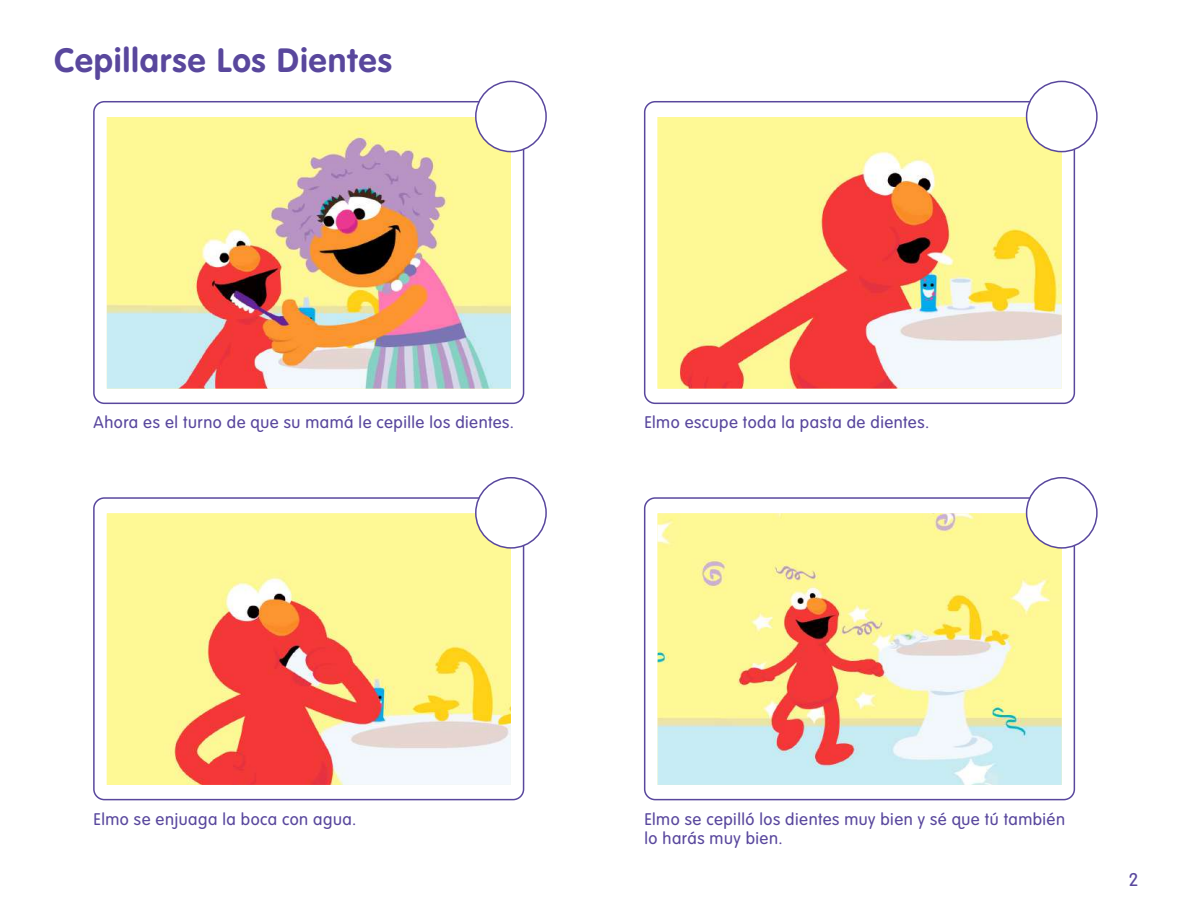
<style>
.page{position:relative;width:1188px;height:918px;background:#fff}
.page>*{position:absolute;margin:0;border:0;box-sizing:border-box;transform-origin:0 0}
.t1{font:700 33px "Sesame Wkshp";letter-spacing:.02em;color:#59479d}
.t2{font:18px "Sesame Wkshp";color:#59479d}
.t3{font:16.5px/19.5px "Sesame Wkshp";letter-spacing:.03em;color:#59479d}
</style>
<div class="page">
<div style="left:644px;top:101px;width:431px;height:303px;border:2px solid #59479d;border-radius:10px"></div>
<img style="left:658px;top:117px;width:404px;height:272px">
<div style="left:1027px;top:81px;width:70px;height:71px;background:#fff;border-radius:50%"></div>
<div style="left:1026px;top:81px;width:72px;height:71px;border:2px solid #59479d;border-radius:50%"></div>
<div style="left:93px;top:101px;width:431px;height:303px;border:2px solid #59479d;border-radius:10px"></div>
<div style="left:93px;top:497px;width:431px;height:303px;border:2px solid #59479d;border-radius:10px"></div>
<img style="left:107px;top:117px;width:404px;height:272px">
<img style="left:107px;top:513px;width:404px;height:272px">
<div style="left:476px;top:81px;width:70px;height:71px;background:#fff;border-radius:50%"></div>
<div style="left:475px;top:81px;width:72px;height:71px;border:2px solid #59479d;border-radius:50%"></div>
<div style="left:476px;top:478px;width:70px;height:70px;background:#fff;border-radius:50%"></div>
<div style="left:475px;top:477px;width:72px;height:72px;border:2px solid #59479d;border-radius:50%"></div>
<div style="left:644px;top:497px;width:431px;height:303px;border:2px solid #59479d;border-radius:10px"></div>
<img style="left:658px;top:513px;width:404px;height:272px">
<div style="left:1027px;top:478px;width:70px;height:70px;background:#fff;border-radius:50%"></div>
<div style="left:1026px;top:477px;width:72px;height:72px;border:2px solid #59479d;border-radius:50%"></div>
<h1 class="t1" style="left:54px;top:40px;width:340px">Cepillarse Los Dientes</h1>
<p class="t3" style="left:94px;top:413px;width:422px">Ahora es el turno de que su mamá le cepille los dientes.</p>
<p class="t3" style="left:644px;top:413px;width:286px">Elmo escupe toda la pasta de dientes.</p>
<p class="t3" style="left:94px;top:809px;width:264px">Elmo se enjuaga la boca con agua.</p>
<p class="t3" style="left:644px;top:809px;width:422px">Elmo se cepilló los dientes muy bien y sé que tú también lo harás muy bien.</p>
<p class="t2" style="left:1129px;top:869px;width:12px">2</p>
</div>
